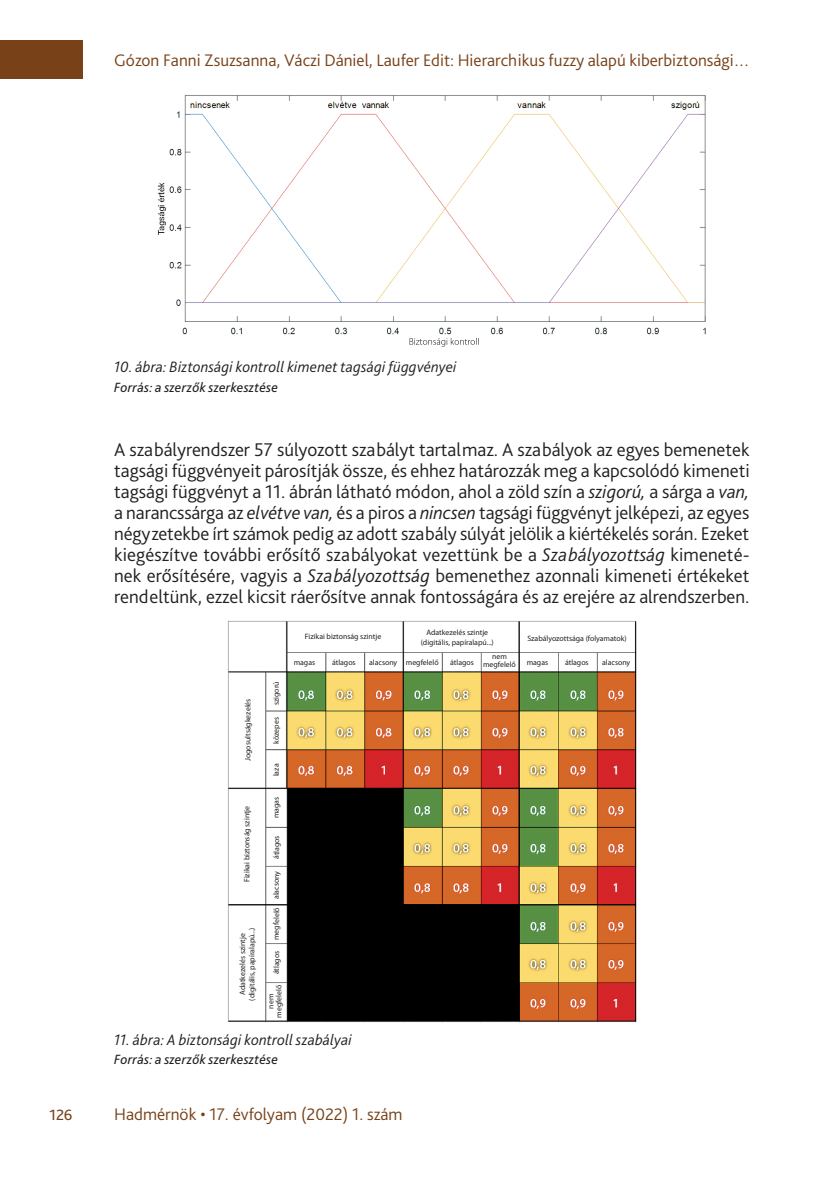
<style>
.page{position:relative;width:834px;height:1181px;background:#fff}
.page>*{position:absolute;margin:0;border:0;box-sizing:border-box;transform-origin:0 0}
._3_1_első_bekezdés{font:300 19.25px/21px "Bliss Pro";color:#231f20;text-align:justify}
.t1{font:300 19.25px "Bliss Pro";color:#784118}
.t2{font:300 17.5px "Bliss Pro";color:#784118}
._8_Ábra__képalárás{font:italic 300 15.75px "Bliss Pro";letter-spacing:.005em;color:#231f20}
._8_ábra_forrás{font:italic 14px "Bliss Pro";letter-spacing:.015em;color:#231f20}
.t3{font:7.88px/7.9px "Myriad Pro";color:#231f20;text-align:center}
.s1{font-style:italic}
</style>
<div class="page">
<div style="left:0;top:41px;width:83px;height:38px;background:#784118"></div>
<img style="left:157px;top:95px;width:549px;height:252px">
<img style="left:227px;top:620px;width:409px;height:402px">
<p class="t2" style="left:114px;top:49px;width:636px">Gózon Fanni Zsuzsanna, Váczi Dániel, Laufer Edit: Hierarchikus fuzzy alapú kiberbiztonsági…</p>
<p class="_8_Ábra__képalárás" style="left:114px;top:357px;width:344px">10. ábra: Biztonsági kontroll kimenet tagsági függvényei</p>
<p class="_8_ábra_forrás" style="left:114px;top:379px;width:165px">Forrás: a szerzők szerkesztése</p>
<p class="_3_1_első_bekezdés" style="left:114px;top:439px;width:637px">A szabályrendszer 57 súlyozott szabályt tartalmaz. A szabályok az egyes bemenetek tagsági függvényeit párosítják össze, és ehhez határozzák meg a kapcsolódó kimeneti tagsági függvényt a -11. ábrán látható módon, ahol a zöld szín a <span class="s1">szigorú,</span> a sárga a <span class="s1">van, </span>a narancssárga az <span class="s1">elvétve van,</span> és a piros a <span class="s1">nincsen</span> tagsági függvényt jelképezi, az egyes négyzetekbe írt számok pedig az adott szabály súlyát jelölik a kiértékelés során. Ezeket kiegészítve további erősítő szabályokat vezettünk be a <span class="s1">Szabályozottság</span> kimeneté&shy;nek erősítésére, vagyis a <span class="s1">Szabályozottság</span> bemenethez azonnali kimeneti értékeket rendeltünk, ezzel kicsit ráerősítve annak fontosságára és az erejére az alrendszerben.</p>
<p class="t3" style="left:305px;top:633px;width:78px">Fizikai biztonság szintje</p>
<p class="t3" style="left:420px;top:628px;width:75px;line-height:9.5px">Adatkezelés szintje (digitális, papíralapú...)</p>
<p class="t3" style="left:527px;top:634px;width:101px">Szabályozottsága (folyamatok)</p>
<p class="t3" style="left:244px;top:761px;width:64px;rotate:-90deg">Jogosultságkezelés</p>
<p class="t3" style="left:243px;top:882px;width:78px;rotate:-90deg">Fizikai biztonság szintje</p>
<p class="t3" style="left:238px;top:1000px;width:75px;line-height:9.5px;rotate:-90deg">Adatkezelés szintje (digitális, papíralapú...)</p>
<p class="t3" style="left:272px;top:705px;width:25px;rotate:-90deg">szigorú</p>
<p class="t3" style="left:272px;top:744px;width:28px;rotate:-90deg">közepes</p>
<p class="t3" style="left:272px;top:776px;width:14px;rotate:-90deg">laza</p>
<p class="t3" style="left:272px;top:818px;width:23px;rotate:-90deg">magas</p>
<p class="t3" style="left:272px;top:859px;width:25px;rotate:-89deg">átlagos</p>
<p class="t3" style="left:272px;top:899px;width:30px;rotate:-89deg">alacsony</p>
<p class="t3" style="left:272px;top:940px;width:34px;rotate:-89deg">megfelelő</p>
<p class="t3" style="left:272px;top:974px;width:25px;rotate:-89deg">átlagos</p>
<p class="t3" style="left:267px;top:1017px;width:34px;rotate:-90deg">nem megfelelő</p>
<p class="t3" style="left:293px;top:659px;width:23px">magas</p>
<p class="t3" style="left:483px;top:653px;width:34px">nem megfelelő</p>
<p class="t3" style="left:332px;top:659px;width:25px">átlagos</p>
<p class="t3" style="left:369px;top:659px;width:71px">alacsony megfelelő</p>
<p class="t3" style="left:450px;top:659px;width:25px">átlagos</p>
<p class="t3" style="left:526px;top:659px;width:23px">magas</p>
<p class="t3" style="left:565px;top:659px;width:25px">átlagos</p>
<p class="t3" style="left:602px;top:659px;width:30px">alacsony</p>
<p class="_8_Ábra__képalárás" style="left:114px;top:1029px;width:239px">11. ábra: A biztonsági kontroll szabályai</p>
<p class="_8_ábra_forrás" style="left:114px;top:1051px;width:165px">Forrás: a szerzők szerkesztése</p>
<p class="t1" style="left:50px;top:1102px;width:24px">126</p>
<p class="t2" style="left:114px;top:1103px;width:290px">Hadmérnök • 17. évfolyam (2022) 1. szám</p>
</div>
